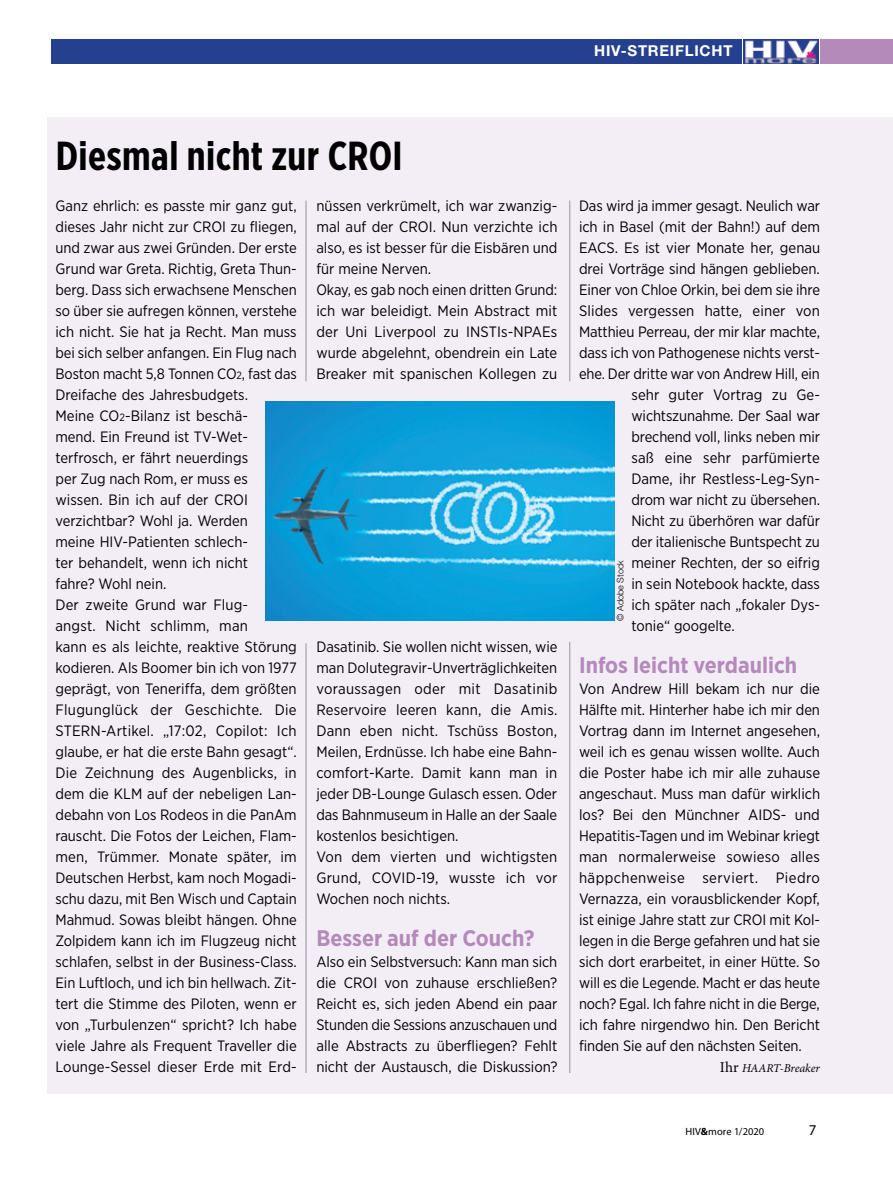
<style>
.page{position:relative;width:893px;height:1191px;background:#fff}
.page>*{position:absolute;margin:0;border:0;box-sizing:border-box;transform-origin:0 0}
.t1{font:700 40.5px "Gotham X Narrow";letter-spacing:.01em;color:#000}
.t2{font:700 22.5px "Gotham Narrow";color:#b38aba}
.t3{font:15px/21px "Gotham Narrow";color:#000}
.t4{font:700 15px "Helvetica Neue";letter-spacing:.05em;color:#fff}
.t5{font:15px "Myriad Pro";color:#000}
.t6{font:italic 12px "Minion Pro";letter-spacing:-.01em;color:#000}
.t7{font:10.5px "Myriad Pro";letter-spacing:.01em;color:#000}
.t8{font:300 9px "Helvetica Neue";color:#000}
.s1{font-size:10.5px}
.s2{font-style:normal;font-size:15px}
.s3{font-weight:700}
</style>
<div class="page">
<div style="left:821px;top:39px;width:72px;height:25px;background:#b38aba"></div>
<div style="left:51px;top:39px;width:690px;height:25px;background:#25408f"></div>
<img style="left:744px;top:39px;width:74px;height:25px">
<div style="left:48px;top:117px;width:845px;height:976px;background:#f3eef6"></div>
<hr style="left:306px;top:201px;width:1px;height:180px;background:#939598">
<hr style="left:306px;top:643px;width:1px;height:430px;background:#939598">
<hr style="left:569px;top:201px;width:1px;height:180px;background:#939598">
<hr style="left:569px;top:642px;width:1px;height:431px;background:#939598">
<img style="left:265px;top:402px;width:349px;height:218px">
<p class="t4" style="left:594px;top:42px;width:140px">HIV-STREIFLICHT</p>
<h1 class="t1" style="left:56px;top:131px;width:348px">Diesmal nicht zur CROI</h1>
<p class="t3" style="left:55px;top:195px;width:243px">Ganz ehrlich: es passte mir ganz gut, dieses Jahr nicht zur CROI zu fliegen, und zwar aus zwei Gründen. Der erste Grund war Greta. Richtig, Greta Thun&shy;berg. Dass sich erwachsene Menschen so über sie aufregen können, verstehe ich nicht. Sie hat ja Recht. Man muss bei sich selber anfangen. Ein Flug nach Boston macht 5,8 Tonnen CO<span class="s1">2</span>, fast das Dreifache des Jahresbudgets.<br>Meine CO<span class="s1">2</span>-Bilanz ist beschä-<br>mend. Ein Freund ist TV-Wet&shy;terfrosch, er fährt neuerdings<br>per Zug nach Rom, er muss es wissen. Bin ich auf der CROI verzichtbar? Wohl ja. Werden<br>meine HIV-Patienten schlech-<br>ter behandelt, wenn ich nicht<br>fahre? Wohl nein.<br>Der zweite Grund war Flug-<br>angst. Nicht schlimm, man<br>kann es als leichte, reaktive Störung kodieren. Als Boomer bin ich von 1977 geprägt, von Teneriffa, dem größten Flugunglück der Geschichte. Die STERN-Artikel. „17:02, Copilot: Ich glaube, er hat die erste Bahn gesagt“.<br>Die Zeichnung des Augenblicks, in dem die KLM auf der nebeligen Lan&shy;debahn von Los Rodeos in die PanAm rauscht. Die Fotos der Leichen, Flam&shy;men, Trümmer. Monate später, im Deutschen Herbst, kam noch Mogadi&shy;schu dazu, mit Ben Wisch und Captain Mahmud. Sowas bleibt hängen. Ohne Zolpidem kann ich im Flugzeug nicht schlafen, selbst in der Business-Class.<br>Ein Luftloch, und ich bin hellwach. Zit&shy;tert die Stimme des Piloten, wenn er von „Turbulenzen“ spricht? Ich habe viele Jahre als Frequent Traveller die Lounge-Sessel dieser Erde mit Erd-</p>
<p class="t3" style="left:579px;top:195px;width:242px">Das wird ja immer gesagt. Neulich war</p>
<p class="t3" style="left:316px;top:195px;width:243px">nüssen verkrümelt, ich war zwanzig&shy;mal auf der CROI. Nun verzichte ich also, es ist besser für die Eisbären und für meine Nerven.<br>Okay, es gab noch einen dritten Grund: ich war beleidigt. Mein Abstract mit der Uni Liverpool zu INSTIs-NPAEs wurde abgelehnt, obendrein ein Late Breaker mit spanischen Kollegen zu</p>
<p class="t3" style="left:579px;top:216px;width:242px">ich in Basel (mit der Bahn!) auf dem</p>
<p class="t3" style="left:579px;top:237px;width:243px">EACS. Es ist vier Monate her, genau</p>
<p class="t3" style="left:579px;top:258px;width:242px">drei Vorträge sind hängen geblieben.</p>
<p class="t3" style="left:579px;top:279px;width:242px">Einer von Chloe Orkin, bei dem sie ihre</p>
<p class="t3" style="left:579px;top:300px;width:242px">Slides vergessen hatte, einer von</p>
<p class="t3" style="left:579px;top:321px;width:242px">Matthieu Perreau, der mir klar machte,</p>
<p class="t3" style="left:579px;top:342px;width:242px">dass ich von Pathogenese nichts verst-</p>
<p class="t3" style="left:579px;top:363px;width:242px">ehe. Der dritte war von Andrew Hill, ein</p>
<p class="t3" style="left:631px;top:384px;width:190px">sehr guter Vortrag zu Ge-</p>
<p class="t3" style="left:631px;top:405px;width:190px">wichtszunahme. Der Saal war</p>
<p class="t3" style="left:631px;top:426px;width:190px">brechend voll, links neben mir</p>
<p class="t3" style="left:631px;top:447px;width:190px">saß eine sehr parfümierte</p>
<p class="t3" style="left:631px;top:468px;width:190px">Dame, ihr Restless-Leg-Syn-</p>
<p class="t3" style="left:631px;top:489px;width:190px">drom war nicht zu übersehen.</p>
<p class="t3" style="left:631px;top:510px;width:190px">Nicht zu überhören war dafür</p>
<p class="t3" style="left:631px;top:531px;width:190px">der italienische Buntspecht zu</p>
<p class="t3" style="left:631px;top:552px;width:190px">meiner Rechten, der so eifrig</p>
<p class="t3" style="left:631px;top:573px;width:190px">in sein Notebook hackte, dass</p>
<p class="t3" style="left:631px;top:594px;width:190px">ich später nach „fokaler Dys-</p>
<p class="t3" style="left:631px;top:615px;width:105px">tonie“ googelte.</p>
<h2 class="t2" style="left:579px;top:650px;width:220px">Infos leicht verdaulich</h2>
<p class="t3" style="left:579px;top:678px;width:243px;text-align:justify">Von Andrew Hill bekam ich nur die Hälfte mit. Hinterher habe ich mir den Vortrag dann im Internet angesehen, weil ich es genau wissen wollte. Auch die Poster habe ich mir alle zuhause angeschaut. Muss man dafür wirklich los? Bei den Münchner AIDS- und Hepatitis-Tagen und im Webinar kriegt man normalerweise sowieso alles häppchenweise serviert. Piedro Vernazza, ein vorausblickender Kopf, ist einige Jahre statt zur CROI mit Kol&shy;legen in die Berge gefahren und hat sie sich dort erarbeitet, in einer Hütte. So will es die Legende. Macht er das heute noch? Egal. Ich fahre nicht in die Berge, ich fahre nirgendwo hin. Den Bericht finden Sie auf den nächsten Seiten.</p>
<p class="t6" style="left:720px;top:1060px;width:102px"><span class="s2">Ihr</span> HAART-Breaker</p>
<p class="t8" style="left:615px;top:620px;width:62px;rotate:-90deg">© Adobe Stock</p>
<p class="t3" style="left:316px;top:636px;width:243px">Dasatinib. Sie wollen nicht wissen, wie man Dolutegravir-Unverträglichkeiten voraussagen oder mit Dasatinib Reservoire leeren kann, die Amis.<br>Dann eben nicht. Tschüss Boston, Meilen, Erdnüsse. Ich habe eine Bahn&shy;comfort-Karte. Damit kann man in jeder DB-Lounge Gulasch essen. Oder das Bahnmuseum in Halle an der Saale kostenlos besichtigen.<br>Von dem vierten und wichtigsten Grund, COVID-19, wusste ich vor Wochen noch nichts.</p>
<h2 class="t2" style="left:316px;top:923px;width:220px">Besser auf der Couch?</h2>
<p class="t3" style="left:316px;top:951px;width:243px;text-align:justify">Also ein Selbstversuch: Kann man sich die CROI von zuhause erschließen?<br>Reicht es, sich jeden Abend ein paar Stunden die Sessions anzuschauen und alle Abstracts zu überfliegen? Fehlt nicht der Austausch, die Diskussion?</p>
<p class="t7" style="left:685px;top:1125px;width:80px">HIV<span class="s3">&amp;</span>more 1/2020</p>
<p class="t5" style="left:809px;top:1120px;width:9px">7</p>
</div>
